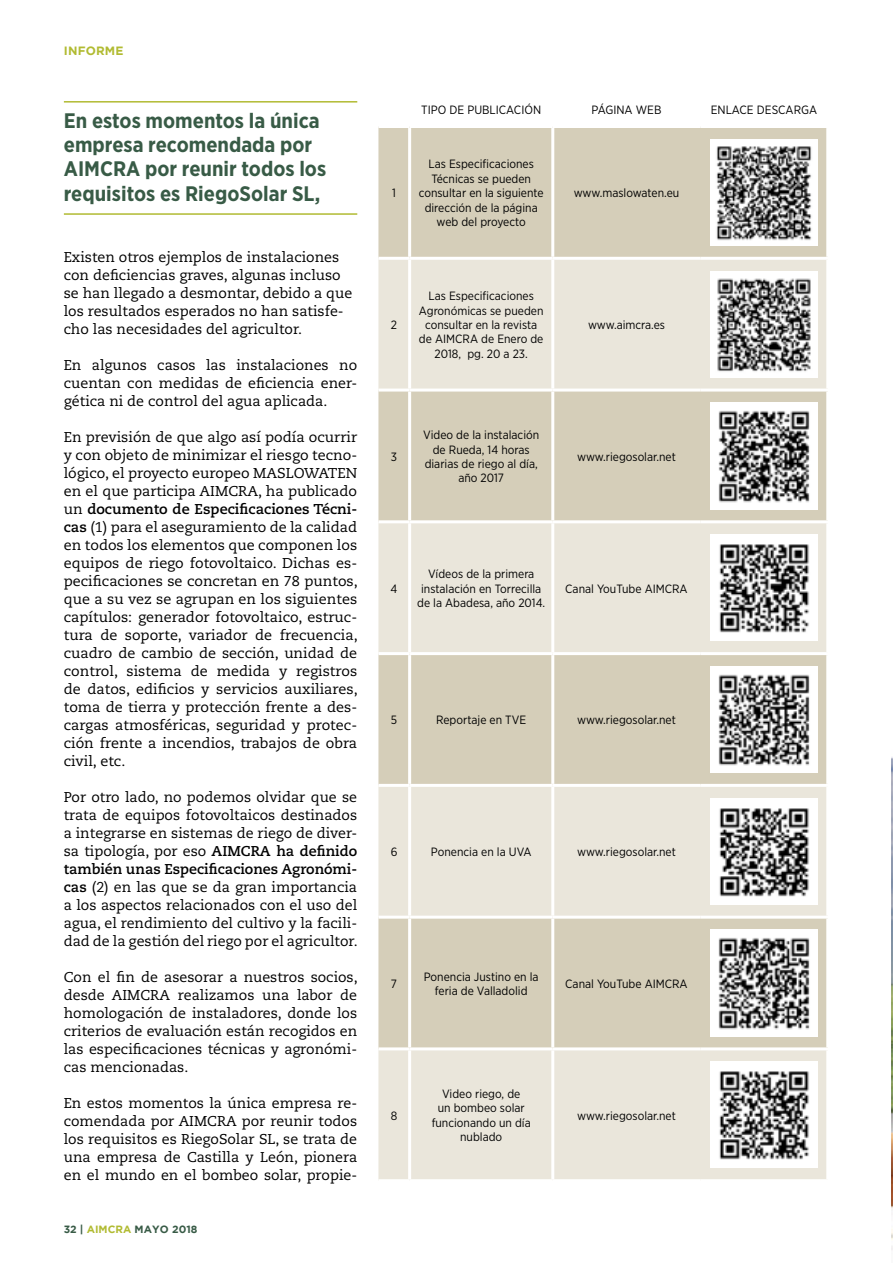
<style>
.page{position:relative;width:893px;height:1263px;background:#fff}
.page>*{position:absolute;margin:0;border:0;box-sizing:border-box;transform-origin:0 0}
.t1{font:700 21px/24.2px "Gotham Narrow";color:#385b46}
.t2{font:14.25px/18px "Caecilia LT Std";color:#000;text-align:justify}
.t3{font:12px/14.4px "Gotham Narrow";color:#000;text-align:center}
.t4{font:700 12px "Gotham";letter-spacing:.015em;color:#b1bb32}
.t5{font:700 10.5px "Gotham";color:#385b46}
.s1{font-weight:700}
.s2{color:#b1bb32}
</style>
<div class="page">
<div style="left:378px;top:128px;width:448px;height:129px;background:#d5ceb9"></div>
<svg style="left:378px;top:260px;width:448px;height:919px;background:#e1dccd"></svg>
<hr style="left:408px;top:128px;width:3px;height:129px;background:#fff">
<hr style="left:551px;top:128px;width:3px;height:129px;background:#fff">
<hr style="left:408px;top:260px;width:3px;height:129px;background:#fff">
<hr style="left:551px;top:260px;width:3px;height:129px;background:#fff">
<hr style="left:378px;top:389px;width:32px;height:3px;background:#fff">
<hr style="left:410px;top:389px;width:143px;height:3px;background:#fff">
<hr style="left:408px;top:392px;width:3px;height:128px;background:#fff">
<hr style="left:553px;top:389px;width:147px;height:3px;background:#fff">
<hr style="left:551px;top:392px;width:3px;height:128px;background:#fff">
<hr style="left:700px;top:389px;width:129px;height:3px;background:#fff">
<hr style="left:378px;top:520px;width:32px;height:3px;background:#fff">
<hr style="left:410px;top:520px;width:143px;height:3px;background:#fff">
<hr style="left:408px;top:523px;width:3px;height:129px;background:#fff">
<hr style="left:553px;top:520px;width:147px;height:3px;background:#fff">
<hr style="left:551px;top:523px;width:3px;height:129px;background:#fff">
<hr style="left:700px;top:520px;width:129px;height:3px;background:#fff">
<hr style="left:378px;top:652px;width:32px;height:3px;background:#fff">
<hr style="left:410px;top:652px;width:143px;height:3px;background:#fff">
<hr style="left:408px;top:655px;width:3px;height:129px;background:#fff">
<hr style="left:553px;top:652px;width:147px;height:3px;background:#fff">
<hr style="left:551px;top:655px;width:3px;height:129px;background:#fff">
<hr style="left:700px;top:652px;width:129px;height:3px;background:#fff">
<hr style="left:378px;top:784px;width:32px;height:3px;background:#fff">
<hr style="left:410px;top:784px;width:143px;height:3px;background:#fff">
<hr style="left:408px;top:787px;width:3px;height:129px;background:#fff">
<hr style="left:553px;top:784px;width:147px;height:3px;background:#fff">
<hr style="left:551px;top:787px;width:3px;height:129px;background:#fff">
<hr style="left:700px;top:784px;width:129px;height:3px;background:#fff">
<hr style="left:378px;top:916px;width:32px;height:3px;background:#fff">
<hr style="left:410px;top:916px;width:143px;height:3px;background:#fff">
<hr style="left:408px;top:919px;width:3px;height:128px;background:#fff">
<hr style="left:553px;top:916px;width:147px;height:3px;background:#fff">
<hr style="left:551px;top:919px;width:3px;height:128px;background:#fff">
<hr style="left:700px;top:916px;width:129px;height:3px;background:#fff">
<hr style="left:378px;top:1047px;width:32px;height:3px;background:#fff">
<hr style="left:410px;top:1047px;width:143px;height:3px;background:#fff">
<hr style="left:408px;top:1050px;width:3px;height:129px;background:#fff">
<hr style="left:553px;top:1047px;width:147px;height:3px;background:#fff">
<hr style="left:551px;top:1050px;width:3px;height:129px;background:#fff">
<hr style="left:700px;top:1047px;width:129px;height:3px;background:#fff">
<img style="left:711px;top:139px;width:106px;height:106px">
<img style="left:711px;top:271px;width:106px;height:106px">
<img style="left:711px;top:403px;width:106px;height:106px">
<img style="left:711px;top:535px;width:106px;height:106px">
<img style="left:711px;top:666px;width:106px;height:106px">
<img style="left:711px;top:798px;width:106px;height:106px">
<img style="left:711px;top:930px;width:106px;height:106px">
<img style="left:711px;top:1062px;width:106px;height:106px">
<hr style="left:64px;top:101px;width:293px;height:2px;background:#b1bb32">
<hr style="left:64px;top:213px;width:293px;height:2px;background:#b1bb32">
<img style="left:892px;top:757px;width:1px;height:493px">
<p class="t4" style="left:64px;top:43px;width:61px">INFORME</p>
<h1 class="t1" style="left:64px;top:108px;width:264px">En estos momentos la única empresa recomendada por<br>AIMCRA por reunir todos los requisitos es RiegoSolar SL,</h1>
<p class="t2" style="left:64px;top:248px;width:290px;text-align:left">Existen otros ejemplos de instalaciones con deficiencias graves, algunas incluso se han llegado a desmontar, debido a que los resultados esperados no han satisfe&shy;cho las necesidades del agricultor.</p>
<p class="t2" style="left:64px;top:356px;width:295px">En algunos casos las instalaciones no cuentan con medidas de eficiencia ener&shy;gética ni de control del agua aplicada.</p>
<p class="t2" style="left:64px;top:428px;width:295px">En previsión de que algo así podía ocurrir y con objeto de minimizar el riesgo tecno&shy;lógico, el proyecto europeo MASLOWATEN en el que participa AIMCRA, ha publicado un <span class="s1">documento de Especificaciones Técni&shy;cas</span> (1) para el aseguramiento de la calidad en todos los elementos que componen los equipos de riego fotovoltaico. Dichas es&shy;pecificaciones se concretan en 78 puntos, que a su vez se agrupan en los siguientes capítulos: generador fotovoltaico, estruc&shy;tura de soporte, variador de frecuencia, cuadro de cambio de sección, unidad de control, sistema de medida y registros de datos, edificios y servicios auxiliares, toma de tierra y protección frente a des&shy;cargas atmosféricas, seguridad y protec&shy;ción frente a incendios, trabajos de obra civil, etc.</p>
<p class="t2" style="left:64px;top:788px;width:295px">Por otro lado, no podemos olvidar que se trata de equipos fotovoltaicos destinados a integrarse en sistemas de riego de diver&shy;sa tipología, por eso <span class="s1">AIMCRA ha definido también unas Especificaciones Agronómi&shy;cas</span> (2) en las que se da gran importancia a los aspectos relacionados con el uso del agua, el rendimiento del cultivo y la facili&shy;dad de la gestión del riego por el agricultor.</p>
<p class="t2" style="left:64px;top:968px;width:295px">Con el fin de asesorar a nuestros socios, desde AIMCRA realizamos una labor de homologación de instaladores, donde los criterios de evaluación están recogidos en las especificaciones técnicas y agronómi&shy;cas mencionadas.</p>
<p class="t2" style="left:64px;top:1094px;width:295px">En estos momentos la única empresa re&shy;comendada por AIMCRA por reunir todos los requisitos es RiegoSolar SL, se trata de una empresa de Castilla y León, pionera en el mundo en el bombeo solar, propie-</p>
<p class="t5" style="left:64px;top:1223px;width:135px">32 | <span class="s2">AIMCRA</span> MAYO 2018</p>
<p class="t3" style="left:392px;top:186px;width:5px">1</p>
<p class="t3" style="left:421px;top:102px;width:121px">TIPO DE PUBLICACIÓN</p>
<p class="t3" style="left:591px;top:102px;width:71px">PÁGINA WEB</p>
<p class="t3" style="left:711px;top:102px;width:108px">ENLACE DESCARGA</p>
<p class="t3" style="left:419px;top:157px;width:126px">Las Especificaciones<br>Técnicas se pueden consultar en la siguiente dirección de la página web del proyecto</p>
<p class="t3" style="left:574px;top:186px;width:107px">www.maslowaten.eu</p>
<p class="t3" style="left:391px;top:317px;width:8px">2</p>
<p class="t3" style="left:419px;top:288px;width:126px">Las Especificaciones<br>Agronómicas se pueden consultar en la revista de AIMCRA de Enero de<br>2018, pg. 20 a 23.</p>
<p class="t3" style="left:588px;top:317px;width:79px">www.aimcra.es</p>
<p class="t3" style="left:391px;top:449px;width:8px">3</p>
<p class="t3" style="left:423px;top:427px;width:117px">Video de la instalación de Rueda, 14 horas diarias de riego al día, año 2017</p>
<p class="t3" style="left:577px;top:449px;width:100px">www.riegosolar.net</p>
<p class="t3" style="left:391px;top:581px;width:8px">4</p>
<p class="t3" style="left:417px;top:566px;width:130px">Vídeos de la primera instalación en Torrecilla de la Abadesa, año 2014.</p>
<p class="t3" style="left:565px;top:581px;width:124px">Canal YouTube AIMCRA</p>
<p class="t3" style="left:391px;top:713px;width:8px">5</p>
<p class="t3" style="left:436px;top:713px;width:92px">Reportaje en TVE</p>
<p class="t3" style="left:577px;top:713px;width:100px">www.riegosolar.net</p>
<p class="t3" style="left:391px;top:844px;width:8px">6</p>
<p class="t3" style="left:431px;top:844px;width:102px">Ponencia en la UVA</p>
<p class="t3" style="left:577px;top:844px;width:100px">www.riegosolar.net</p>
<p class="t3" style="left:391px;top:976px;width:8px">7</p>
<p class="t3" style="left:424px;top:969px;width:116px">Ponencia Justino en la feria de Valladolid</p>
<p class="t3" style="left:565px;top:976px;width:124px">Canal YouTube AIMCRA</p>
<p class="t3" style="left:391px;top:1108px;width:8px">8</p>
<p class="t3" style="left:432px;top:1086px;width:101px">Video riego, de<br>un bombeo solar funcionando un día nublado</p>
<p class="t3" style="left:577px;top:1108px;width:100px">www.riegosolar.net</p>
</div>
